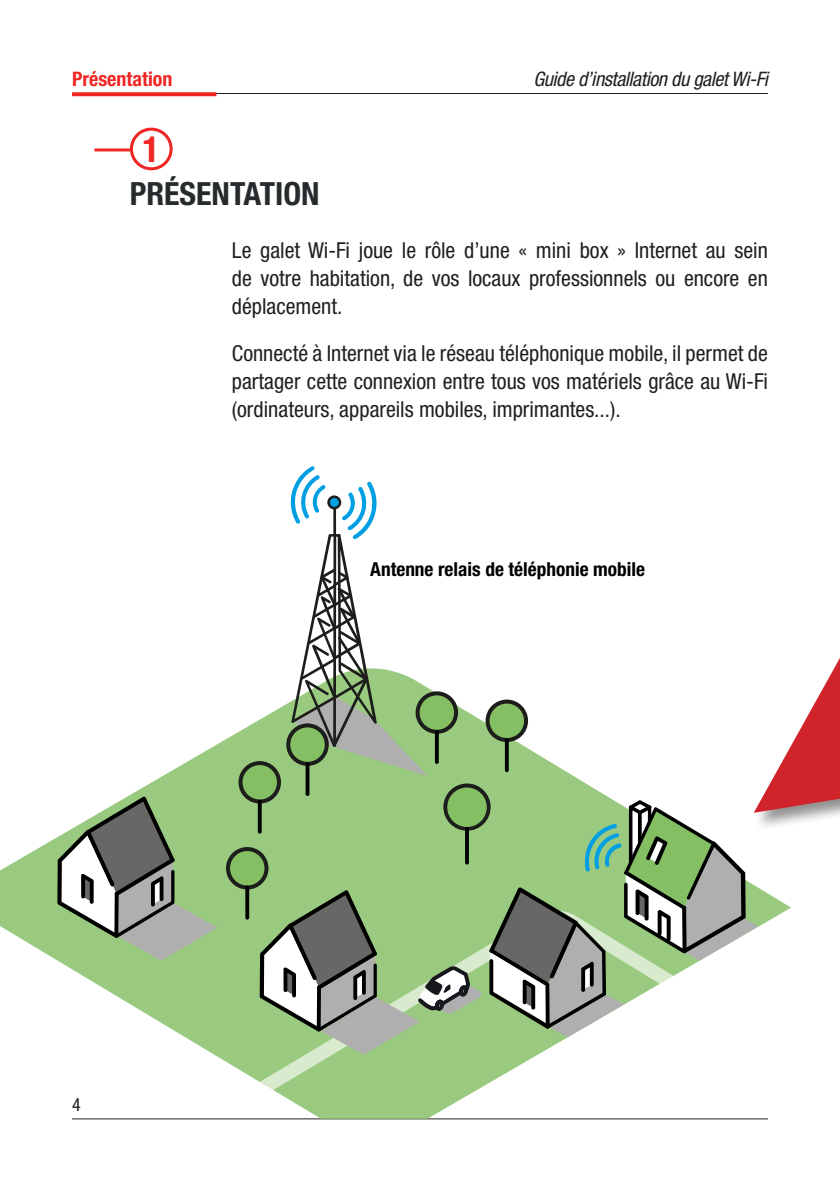
<style>
.page{position:relative;width:840px;height:1191px;background:#fff}
.page>*{position:absolute;margin:0;border:0;box-sizing:border-box;transform-origin:0 0}
.t1{font:700 condensed 36px "Helvetica Neue LT Std";color:#ee2724}
.t2{font:700 condensed 32px "Helvetica Neue LT Std";color:#262b2d}
.t3{font:condensed 22px/28px "Helvetica Neue LT Std";color:#231f20;text-align:justify}
.t4{font:italic condensed 20px "Helvetica Neue LT Std";letter-spacing:-.02em;color:#231f20}
.t5{font:700 condensed 20px "Helvetica Neue LT Std";color:#ee2724}
.t6{font:700 condensed 19.2px "Helvetica Neue LT Std";color:#000}
.t7{font:condensed 18px "Helvetica Neue LT Std";color:#231f20}
</style>
<div class="page">
<hr style="left:72px;top:1118px;width:695px;height:1px;background:#231f20">
<hr style="left:72px;top:93px;width:695px;height:1px;background:#231f20">
<svg style="left:72px;top:92px;width:144px;height:4px"></svg>
<svg style="left:0;top:739px;width:477px;height:379px"></svg>
<svg style="left:258px;top:1054px;width:281px;height:36px;background:#abd394"></svg>
<svg style="left:57px;top:796px;width:160px;height:164px"></svg>
<div style="left:130px;top:128px;width:42px;height:42px;border:3px solid #ee2724;border-radius:50%"></div>
<hr style="left:94px;top:148px;width:36px;height:3px;background:#ee2724">
<svg style="left:226px;top:466px;width:613px;height:588px"></svg>
<p class="t5" style="left:72px;top:67px;width:102px">Présentation</p>
<p class="t1" style="left:142px;top:128px;width:19px">1</p>
<p class="t2" style="left:130px;top:174px;width:191px">PRÉSENTATION</p>
<p class="t4" style="left:533px;top:68px;width:236px">Guide d’installation du galet Wi-Fi</p>
<p class="t3" style="left:232px;top:236px;width:537px">Le galet Wi-Fi joue le rôle d’une « mini box » Internet au sein de votre habitation, de vos locaux professionnels ou encore en déplacement.</p>
<p class="t3" style="left:232px;top:338px;width:537px">Connecté à Internet via le réseau téléphonique mobile, il permet de partager cette connexion entre tous vos matériels grâce au Wi-Fi (ordinateurs, appareils mobiles, imprimantes...).</p>
<p class="t7" style="left:72px;top:1094px;width:10px">4</p>
<p class="t6" style="left:370px;top:557px;width:276px">Antenne relais de téléphonie mobile</p>
</div>
